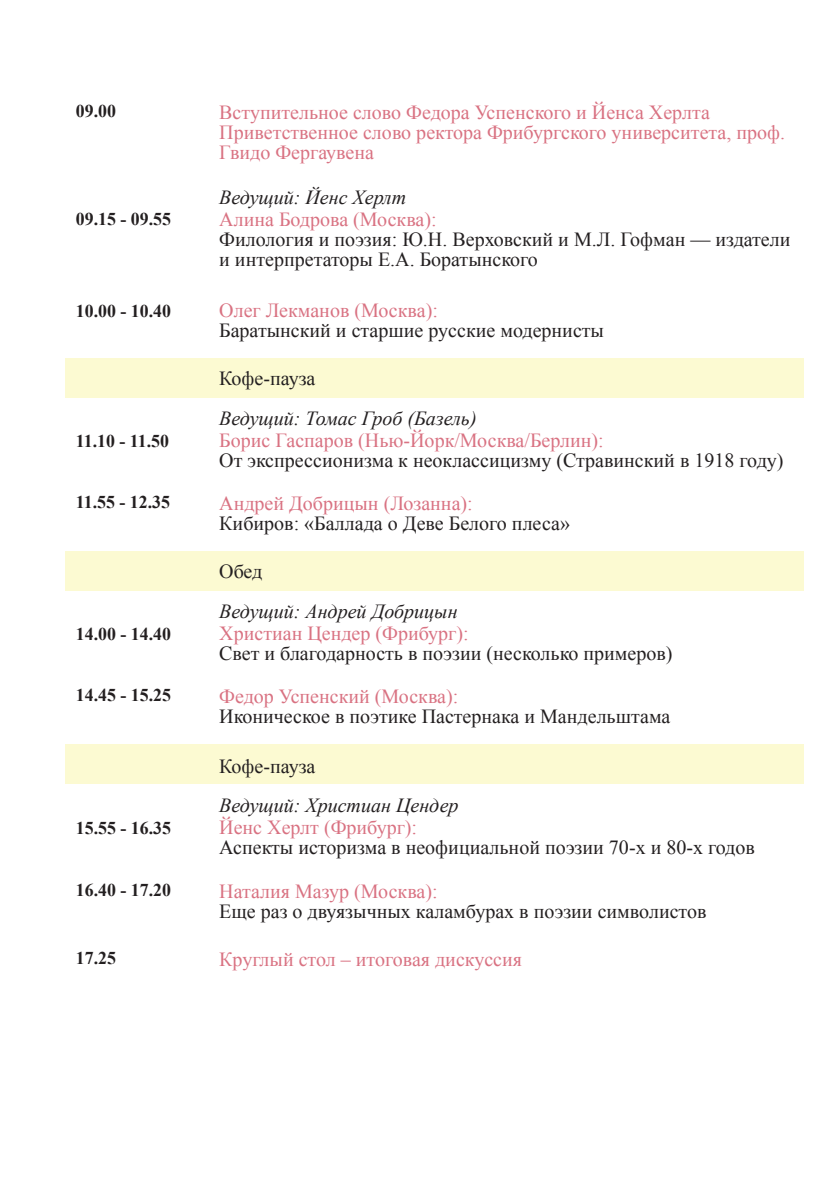
<style>
.page{position:relative;width:840px;height:1191px;background:#fff}
.page>*{position:absolute;margin:0;border:0;box-sizing:border-box;transform-origin:0 0}
.t1{font:20px/20px "Times New Roman";color:#231f20}
.t2{font:20px/20px "Times New Roman";color:#d97282}
.t3{font:italic 20px "Times New Roman";color:#231f20}
.t4{font:700 18px "Times New Roman";color:#231f20}
</style>
<div class="page">
<div style="left:65px;top:359px;width:738px;height:39px;background:#fcfad2"></div>
<div style="left:65px;top:551px;width:738px;height:40px;background:#fcfad2"></div>
<div style="left:65px;top:744px;width:738px;height:39px;background:#fcfad2"></div>
<p class="t4" style="left:76px;top:99px;width:42px">09.00</p>
<p class="t2" style="left:219px;top:102px;width:492px">Вступительное слово Федора Успенского и Йенса Херлта</p>
<p class="t2" style="left:219px;top:122px;width:567px">Приветственное слово ректора Фрибургского университета, проф.<br>Гвидо Фергаувена</p>
<p class="t4" style="left:76px;top:207px;width:97px">09.15 - 09.55</p>
<p class="t3" style="left:219px;top:183px;width:188px">Ведущий: Йенс Херлт</p>
<p class="t2" style="left:219px;top:209px;width:219px">Алина Бодрова (Москва):</p>
<p class="t1" style="left:219px;top:229px;width:572px">Филология и поэзия: Ю.Н. Верховский и М.Л. Гофман — издатели и интерпретаторы Е.А. Боратынского</p>
<p class="t4" style="left:76px;top:298px;width:97px">10.00 - 10.40</p>
<p class="t2" style="left:219px;top:300px;width:220px">Олег Лекманов (Москва):</p>
<p class="t1" style="left:219px;top:320px;width:386px">Баратынский и старшие русские модернисты</p>
<p class="t1" style="left:219px;top:368px;width:98px">Кофе-пауза</p>
<p class="t4" style="left:76px;top:428px;width:95px">11.10 - 11.50</p>
<p class="t3" style="left:219px;top:404px;width:259px">Ведущий: Томас Гроб (Базель)</p>
<p class="t2" style="left:219px;top:430px;width:386px">Борис Гаспаров (Нью-Йорк/Москва/Берлин):</p>
<p class="t1" style="left:219px;top:450px;width:565px">От экспрессионизма к неоклассицизму (Стравинский в 1918 году)</p>
<p class="t4" style="left:76px;top:490px;width:96px">11.55 - 12.35</p>
<p class="t2" style="left:219px;top:493px;width:255px">Андрей Добрицын (Лозанна):</p>
<p class="t1" style="left:219px;top:513px;width:352px">Кибиров: «Баллада о Деве Белого плеса»</p>
<p class="t1" style="left:219px;top:561px;width:45px">Обед</p>
<p class="t4" style="left:76px;top:621px;width:97px">14.00 - 14.40</p>
<p class="t3" style="left:219px;top:597px;width:240px">Ведущий: Андрей Добрицын</p>
<p class="t2" style="left:219px;top:623px;width:251px">Христиан Цендер (Фрибург):</p>
<p class="t1" style="left:219px;top:643px;width:454px">Свет и благодарность в поэзии (несколько примеров)</p>
<p class="t4" style="left:76px;top:683px;width:97px">14.45 - 15.25</p>
<p class="t2" style="left:219px;top:686px;width:240px">Федор Успенский (Москва):</p>
<p class="t1" style="left:219px;top:706px;width:452px">Иконическое в поэтике Пастернака и Мандельштама</p>
<p class="t1" style="left:219px;top:755px;width:98px">Кофе-пауза</p>
<p class="t4" style="left:76px;top:815px;width:97px">15.55 - 16.35</p>
<p class="t3" style="left:219px;top:792px;width:241px">Ведущий: Христиан Цендер</p>
<p class="t2" style="left:219px;top:817px;width:199px">Йенс Херлт (Фрибург):</p>
<p class="t1" style="left:219px;top:837px;width:537px">Аспекты историзма в неофициальной поэзии 70-х и 80-х годов</p>
<p class="t4" style="left:76px;top:877px;width:97px">16.40 - 17.20</p>
<p class="t2" style="left:219px;top:880px;width:220px">Наталия Мазур (Москва):</p>
<p class="t1" style="left:219px;top:900px;width:488px">Еще раз о двуязычных каламбурах в поэзии символистов</p>
<p class="t4" style="left:76px;top:945px;width:42px">17.25</p>
<p class="t2" style="left:219px;top:948px;width:304px">Круглый стол – итоговая дискуссия</p>
</div>
